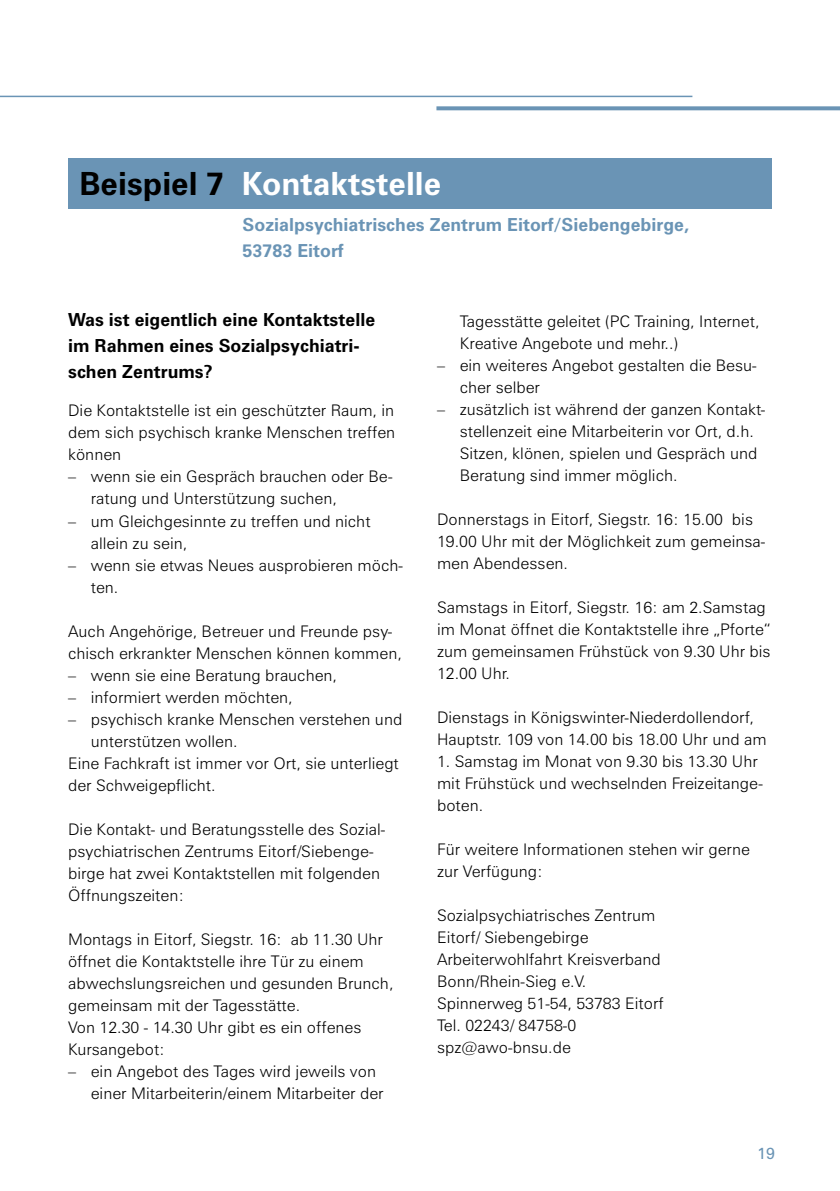
<style>
.page{position:relative;width:840px;height:1191px;background:#fff}
.page>*{position:absolute;margin:0;border:0;box-sizing:border-box;transform-origin:0 0}
.t1{font:700 32px "Zurich BT";color:#fff}
.t2{font:700 18px/26px "Zurich BT";color:#000}
.t3{font:700 18px/26px "Zurich BT";color:#6a94b5}
.t4{font:300 16px/22px "Zurich BT";color:#000}
.t5{font:16px "Zurich BT";color:#6a94b5}
.s1{color:#000}
</style>
<div class="page">
<hr style="left:0;top:96px;width:692px;height:1px;background:#6a94b5">
<svg style="left:436px;top:106px;width:403px;height:4px;background:#769dbb"></svg>
<div style="left:68px;top:158px;width:703px;height:51px;background:#6a94b5"></div>
<h1 class="t1" style="left:79px;top:164px;width:363px"><span class="s1">Beispiel 7</span> Kontaktstelle</h1>
<p class="t3" style="left:242px;top:211px;width:447px">Sozialpsychiatrisches Zentrum Eitorf/Siebengebirge,<br>53783 Eitorf</p>
<p class="t2" style="left:68px;top:307px;width:308px">Was ist eigentlich eine Kontaktstelle im Rahmen eines Sozialpsychiatri&shy;schen Zentrums?</p>
<p class="t4" style="left:68px;top:399px;width:328px;text-align:justify">Die Kontaktstelle ist ein geschützter Raum, in dem sich psychisch kranke Menschen treffen können</p>
<p class="t4" style="left:91px;top:465px;width:303px;text-indent:-23px">– wenn sie ein Gespräch brauchen oder Be&shy;ratung und Unterstützung suchen,</p>
<p class="t4" style="left:91px;top:509px;width:281px;text-indent:-23px">– um Gleichgesinnte zu treffen und nicht allein zu sein,</p>
<p class="t4" style="left:91px;top:553px;width:313px;text-indent:-23px">– wenn sie etwas Neues ausprobieren möch&shy;ten.</p>
<p class="t4" style="left:68px;top:619px;width:335px">Auch Angehörige, Betreuer und Freunde psy&shy;chisch erkrankter Menschen können kommen,</p>
<p class="t4" style="left:68px;top:663px;width:270px">– wenn sie eine Beratung brauchen,</p>
<p class="t4" style="left:68px;top:685px;width:226px">– informiert werden möchten,</p>
<p class="t4" style="left:68px;top:707px;width:335px">– psychisch kranke Menschen verstehen und</p>
<p class="t4" style="left:91px;top:729px;width:145px">unterstützen wollen.</p>
<p class="t4" style="left:68px;top:751px;width:332px">Eine Fachkraft ist immer vor Ort, sie unterliegt</p>
<p class="t4" style="left:68px;top:773px;width:146px">der Schweigepflicht.</p>
<p class="t4" style="left:68px;top:817px;width:318px">Die Kontakt- und Beratungsstelle des Sozial&shy;psychiatrischen Zentrums Eitorf/Siebenge&shy;birge hat zwei Kontaktstellen mit folgenden Öffnungszeiten:</p>
<p class="t4" style="left:68px;top:927px;width:327px">Montags in Eitorf, Siegstr. 16: ab 11.30 Uhr öffnet die Kontaktstelle ihre Tür zu einem abwechslungsreichen und gesunden Brunch, gemeinsam mit der Tagesstätte.<br>Von 12.30 - 14.30 Uhr gibt es ein offenes Kursangebot:</p>
<p class="t4" style="left:91px;top:1059px;width:294px;text-indent:-23px">– ein Angebot des Tages wird jeweils von einer Mitarbeiterin/einem Mitarbeiter der</p>
<p class="t4" style="left:459px;top:310px;width:301px">Tagesstätte geleitet (PC Training, Internet,<br>Kreative Angebote und mehr.. )</p>
<p class="t4" style="left:459px;top:354px;width:298px;text-indent:-23px">– ein weiteres Angebot gestalten die Besu&shy;cher selber</p>
<p class="t4" style="left:459px;top:398px;width:307px;text-indent:-23px">– zusätzlich ist während der ganzen Kontakt&shy;stellenzeit eine Mitarbeiterin vor Ort, d. h.<br>Sitzen, klönen, spielen und Gespräch und Beratung sind immer möglich.</p>
<p class="t4" style="left:437px;top:508px;width:329px">Donnerstags in Eitorf, Siegstr. 16: 15.00 bis<br>19.00 Uhr mit der Möglichkeit zum gemeinsa&shy;men Abendessen.</p>
<p class="t4" style="left:437px;top:596px;width:335px">Samstags in Eitorf, Siegstr. 16: am 2.Samstag im Monat öffnet die Kontaktstelle ihre „Pforte“ zum gemeinsamen Frühstück von 9.30 Uhr bis 12.00 Uhr.</p>
<p class="t4" style="left:437px;top:706px;width:331px">Dienstags in Königswinter-Niederdollendorf,<br>Hauptstr. 109 von 14.00 bis 18.00 Uhr und am</p>
<p class="t4" style="left:437px;top:750px;width:327px">1. Samstag im Monat von 9.30 bis 13.30 Uhr mit Frühstück und wechselnden Freizeitange&shy;boten.</p>
<p class="t4" style="left:437px;top:838px;width:314px">Für weitere Informationen stehen wir gerne zur Verfügung:</p>
<p class="t4" style="left:437px;top:904px;width:228px">Sozialpsychiatrisches Zentrum<br>Eitorf/ Siebengebirge<br>Arbeiterwohlfahrt Kreisverband<br>Bonn/Rhein-Sieg e.V.<br>Spinnerweg 51-54, 53783 Eitorf<br>Tel. 02243/ 84758-0 spz@awo-bnsu. de</p>
<p class="t5" style="left:756px;top:1143px;width:19px">19</p>
</div>
